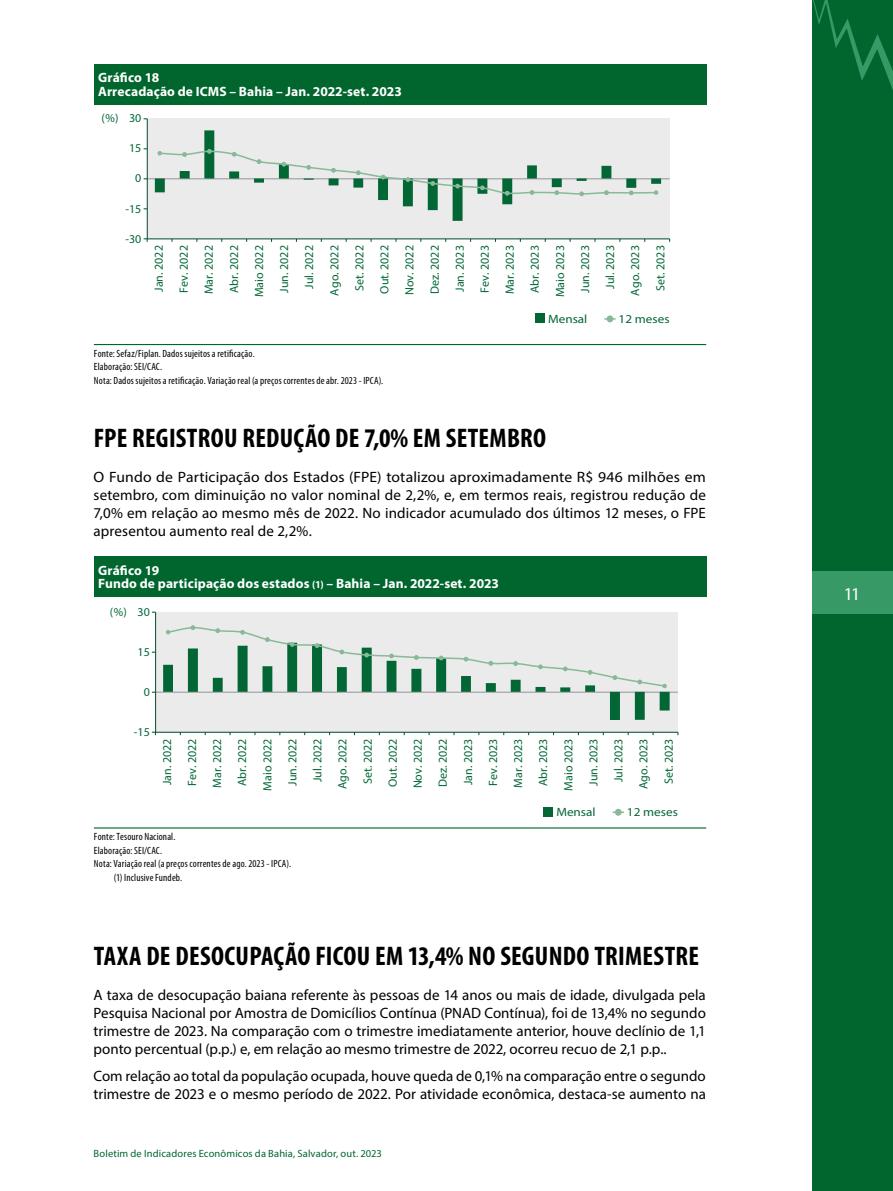
<style>
.page{position:relative;width:893px;height:1191px;background:#fff}
.page>*{position:absolute;margin:0;border:0;box-sizing:border-box;transform-origin:0 0}
.t1{font:700 condensed 27px "Myriad Pro";letter-spacing:.01em;color:#000}
.t2{font:18px "Myriad Pro";color:#fff}
.t3{font:15px/18px "Myriad Pro";color:#000;text-align:justify}
.t4{font:15px/18px "Myriad Pro";color:#000;text-align:justify;scale:1.04 1}
.t5{font:700 13.5px/13.5px "Myriad Pro";letter-spacing:.01em;color:#fff}
.t6{font:12px/25px "Myriad Pro";color:#026836;text-align:right}
.t7{font:12px "Myriad Pro";color:#036635;scale:1.1 1}
.t8{font:condensed 10.5px/13.5px "Myriad Pro";letter-spacing:.015em;color:#000}
.t9{font:10.5px "Myriad Pro";letter-spacing:.015em;color:#00662e}
.s1{font-size:10.5px}
</style>
<div class="page">
<div style="left:812px;top:0;width:81px;height:1191px;background:#00662e"></div>
<svg style="left:813px;top:0;width:80px;height:90px"></svg>
<div style="left:812px;top:571px;width:81px;height:43px;background:#369966"></div>
<div style="left:94px;top:64px;width:612px;height:40px;background:#00662e"></div>
<hr style="left:94px;top:344px;width:612px;height:1px;background:#00662e">
<div style="left:147px;top:119px;width:523px;height:120px;background:#ebebeb"></div>
<hr style="left:147px;top:178px;width:523px;height:1px;background:#929497">
<div style="left:535px;top:313px;width:9px;height:10px;background:#026635"></div>
<div style="left:607px;top:315px;width:6px;height:7px;background:#89b999;border-radius:50%"></div>
<svg style="left:604px;top:318px;width:12px;height:2px"></svg>
<hr style="left:147px;top:119px;width:1px;height:120px;background:#004c2f">
<hr style="left:147px;top:238px;width:523px;height:1px;background:#004c2f">
<svg style="left:155px;top:130px;width:506px;height:91px"></svg>
<svg style="left:157px;top:149px;width:501px;height:47px"></svg>
<svg style="left:144px;top:238px;width:4px;height:4px"></svg>
<div style="left:94px;top:556px;width:612px;height:41px;background:#00662e"></div>
<hr style="left:94px;top:827px;width:612px;height:1px;background:#00662e">
<div style="left:156px;top:612px;width:522px;height:120px;background:#ebebeb"></div>
<hr style="left:155px;top:692px;width:523px;height:1px;background:#929497">
<div style="left:544px;top:807px;width:9px;height:9px;background:#026635"></div>
<div style="left:615px;top:808px;width:7px;height:7px;background:#89b999;border-radius:50%"></div>
<hr style="left:155px;top:612px;width:1px;height:120px;background:#004c2f">
<hr style="left:155px;top:732px;width:523px;height:1px;background:#004c2f">
<svg style="left:163px;top:625px;width:507px;height:95px"></svg>
<p class="t5" style="left:98px;top:71px;width:305px">Gráfico 18<br>Arrecadação de ICMS – Bahia – Jan. 2022-set. 2023</p>
<p class="t6" style="left:102px;top:106px;width:18px">(%)</p>
<p class="t6" style="left:129px;top:106px;width:14px">30</p>
<p class="t6" style="left:129px;top:136px;width:14px">15</p>
<p class="t6" style="left:135px;top:166px;width:8px">0</p>
<p class="t6" style="left:125px;top:196px;width:17px">-15</p>
<p class="t6" style="left:125px;top:226px;width:17px">-30</p>
<p class="t6" style="left:146px;top:297px;width:53px;rotate:-90deg">Jan. 2022<br>Fev. 2022<br>Mar. 2022<br>Abr. 2022<br>Maio 2022<br>Jun. 2022<br>Jul. 2022<br>Ago. 2022</p>
<p class="t6" style="left:522px;top:297px;width:53px;rotate:-90deg">Abr. 2023<br>Maio 2023<br>Jun. 2023<br>Jul. 2023</p>
<p class="t6" style="left:648px;top:291px;width:47px;rotate:-90deg">Set. 2023</p>
<p class="t6" style="left:347px;top:295px;width:51px;text-align:center;rotate:-90deg">Set. 2022<br>Out. 2022<br>Nov. 2022<br>Dez. 2022<br>Jan. 2023<br>Fev. 2023<br>Mar. 2023</p>
<p class="t6" style="left:623px;top:295px;width:52px;rotate:-90deg">Ago. 2023</p>
<p class="t7" style="left:548px;top:311px;width:37px">Mensal</p>
<p class="t7" style="left:619px;top:311px;width:48px">12 meses</p>
<p class="t8" style="left:94px;top:346px;width:291px">Fonte: Sefaz/Fiplan. Dados sujeitos a retificação.<br>Elaboração: SEI/CAC.<br>Nota: Dados sujeitos a retificação. Variação real (a preços correntes de abr. 2023 - IPCA).</p>
<h1 class="t1" style="left:94px;top:421px;width:454px">FPE REGISTROU REDUÇÃO DE 7,0% EM SETEMBRO</h1>
<p class="t4" style="left:94px;top:467px;width:590px">O Fundo de Participação dos Estados (FPE) totalizou aproximadamente R$ 946 milhões em setembro, com diminuição no valor nominal de 2,2%, e, em termos reais, registrou redução de 7,0% em relação ao mesmo mês de 2022. No indicador acumulado dos últimos 12 meses, o FPE apresentou aumento real de 2,2%.</p>
<p class="t5" style="left:98px;top:563px;width:402px">Gráfico 19<br>Fundo de participação dos estados <span class="s1">(1)</span> – Bahia – Jan. 2022-set. 2023</p>
<p class="t6" style="left:110px;top:599px;width:18px">(%)</p>
<p class="t6" style="left:137px;top:599px;width:14px">30</p>
<p class="t6" style="left:137px;top:639px;width:14px">15</p>
<p class="t6" style="left:144px;top:679px;width:8px">0</p>
<p class="t6" style="left:134px;top:719px;width:17px">-15</p>
<p class="t6" style="left:154px;top:790px;width:53px;rotate:-90deg">Jan. 2022<br>Fev. 2022<br>Mar. 2022<br>Abr. 2022<br>Maio 2022<br>Jun. 2022<br>Jul. 2022<br>Ago. 2022</p>
<p class="t6" style="left:531px;top:790px;width:53px;rotate:-90deg">Abr. 2023<br>Maio 2023<br>Jun. 2023<br>Jul. 2023</p>
<p class="t6" style="left:656px;top:784px;width:47px;rotate:-90deg">Set. 2023</p>
<p class="t6" style="left:355px;top:788px;width:51px;text-align:center;rotate:-90deg">Set. 2022<br>Out. 2022<br>Nov. 2022<br>Dez. 2022<br>Jan. 2023<br>Fev. 2023<br>Mar. 2023</p>
<p class="t6" style="left:631px;top:789px;width:52px;rotate:-90deg">Ago. 2023</p>
<p class="t7" style="left:556px;top:805px;width:37px">Mensal</p>
<p class="t7" style="left:627px;top:805px;width:48px">12 meses</p>
<p class="t8" style="left:94px;top:829px;width:83px">Fonte: Tesouro Nacional.</p>
<p class="t8" style="left:94px;top:843px;width:70px">Elaboração: SEI/CAC.</p>
<p class="t8" style="left:94px;top:856px;width:199px">Nota: Variação real (a preços correntes de ago. 2023 - IPCA).</p>
<p class="t8" style="left:114px;top:870px;width:70px">(1) Inclusive Fundeb.</p>
<h1 class="t1" style="left:94px;top:939px;width:607px">TAXA DE DESOCUPAÇÃO FICOU EM 13,4% NO SEGUNDO TRIMESTRE</h1>
<p class="t3" style="left:94px;top:985px;width:614px">A taxa de desocupação baiana referente às pessoas de 14 anos ou mais de idade, divulgada pela Pesquisa Nacional por Amostra de Domicílios Contínua (PNAD Contínua), foi de 13,4% no segundo trimestre de 2023. Na comparação com o trimestre imediatamente anterior, houve declínio de 1,1 ponto percentual (p.p.) e, em relação ao mesmo trimestre de 2022, ocorreu recuo de 2,1 p.p..</p>
<p class="t3" style="left:94px;top:1066px;width:614px">Com relação ao total da população ocupada, houve queda de 0,1% na comparação entre o segundo trimestre de 2023 e o mesmo período de 2022. Por atividade econômica, destaca-se aumento na</p>
<p class="t9" style="left:94px;top:1146px;width:290px">Boletim de Indicadores Econômicos da Bahia, Salvador, out. 2023</p>
<p class="t2" style="left:844px;top:583px;width:18px">11</p>
</div>
